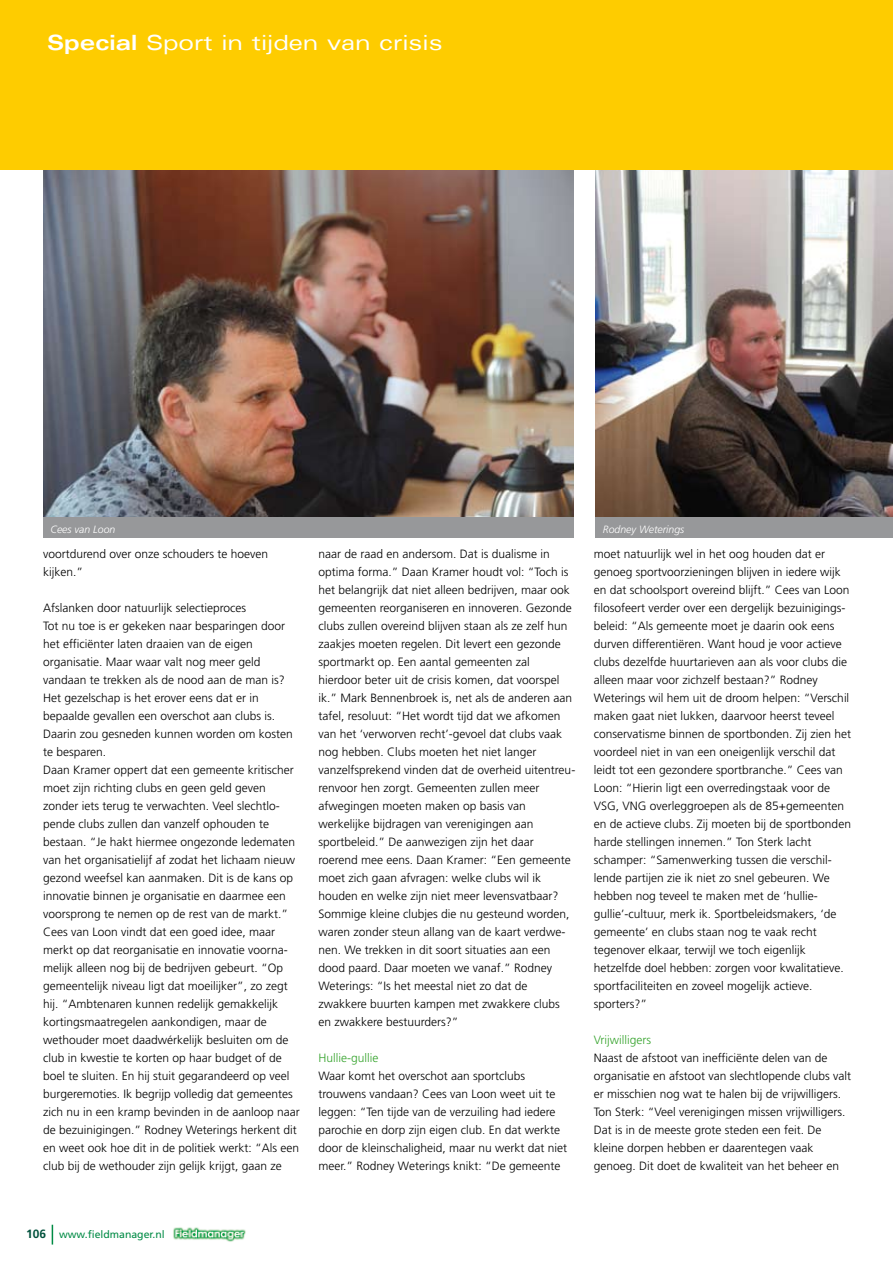
<style>
.page{position:relative;width:893px;height:1263px;background:#fff}
.page>*{position:absolute;margin:0;border:0;box-sizing:border-box;transform-origin:0 0}
.t1{font:expanded 21px "Univers";color:#fff}
.t2{font:300 12px/18px "Frutiger";color:#000}
.t3{font:300 12px "Frutiger";color:#35a32c}
.t4{font:italic 300 10.5px "Frutiger";color:#fff}
.t5{font:10.5px "Frutiger";color:#008b45}
.s1{font-weight:700}
.s2{font-weight:700;font-size:12px;color:#00513c}
</style>
<div class="page">
<svg style="left:52px;top:1225px;width:1px;height:19px"></svg>
<img style="left:173px;top:1227px;width:73px;height:15px">
<img style="left:43px;top:170px;width:531px;height:347px">
<div style="left:43px;top:517px;width:531px;height:21px;background:#97989a"></div>
<img style="left:595px;top:170px;width:298px;height:347px">
<div style="left:595px;top:517px;width:298px;height:21px;background:#97989a"></div>
<div style="left:0;top:0;width:893px;height:170px;background:#fecc00"></div>
<h1 class="t1" style="left:47px;top:31px;width:397px"><span class="s1">Special</span> Sport in tijden van crisis</h1>
<p class="t4" style="left:51px;top:523px;width:66px">Cees van Loon</p>
<p class="t4" style="left:603px;top:523px;width:83px">Rodney Weterings</p>
<p class="t2" style="left:43px;top:545px;width:227px">voortdurend over onze schouders te hoeven kijken.”</p>
<p class="t2" style="left:43px;top:599px;width:258px">Afslanken door natuurlijk selectieproces<br>Tot nu toe is er gekeken naar besparingen door het efficiënter laten draaien van de eigen organisatie. Maar waar valt nog meer geld vandaan te trekken als de nood aan de man is?<br>Het gezelschap is het erover eens dat er in bepaalde gevallen een overschot aan clubs is.<br>Daarin zou gesneden kunnen worden om kosten te besparen.<br>Daan Kramer oppert dat een gemeente kritischer moet zijn richting clubs en geen geld geven zonder iets terug te verwachten. Veel slechtlo&shy;pende clubs zullen dan vanzelf ophouden te bestaan. “Je hakt hiermee ongezonde ledematen van het organisatielijf af zodat het lichaam nieuw gezond weefsel kan aanmaken. Dit is de kans op innovatie binnen je organisatie en daarmee een voorsprong te nemen op de rest van de markt.” Cees van Loon vindt dat een goed idee, maar merkt op dat reorganisatie en innovatie voorna&shy;melijk alleen nog bij de bedrijven gebeurt. “Op gemeentelijk niveau ligt dat moeilijker”, zo zegt hij. “Ambtenaren kunnen redelijk gemakkelijk kortingsmaatregelen aankondigen, maar de wethouder moet daadwérkelijk besluiten om de club in kwestie te korten op haar budget of de boel te sluiten. En hij stuit gegarandeerd op veel burgeremoties. Ik begrijp volledig dat gemeentes zich nu in een kramp bevinden in de aanloop naar de bezuinigingen.” Rodney Weterings herkent dit en weet ook hoe dit in de politiek werkt: “Als een club bij de wethouder zijn gelijk krijgt, gaan ze</p>
<p class="t2" style="left:318px;top:545px;width:258px">naar de raad en andersom. Dat is dualisme in optima forma.” Daan Kramer houdt vol: “Toch is het belangrijk dat niet alleen bedrijven, maar ook gemeenten reorganiseren en innoveren. Gezonde clubs zullen overeind blijven staan als ze zelf hun zaakjes moeten regelen. Dit levert een gezonde sportmarkt op. Een aantal gemeenten zal hierdoor beter uit de crisis komen, dat voorspel ik.” Mark Bennenbroek is, net als de anderen aan tafel, resoluut: “Het wordt tijd dat we afkomen van het ‘verworven recht’-gevoel dat clubs vaak nog hebben. Clubs moeten het niet langer vanzelfsprekend vinden dat de overheid uitentreu&shy;renvoor hen zorgt. Gemeenten zullen meer afwegingen moeten maken op basis van werkelijke bijdragen van verenigingen aan sportbeleid.” De aanwezigen zijn het daar roerend mee eens. Daan Kramer: “Een gemeente moet zich gaan afvragen: welke clubs wil ik houden en welke zijn niet meer levensvatbaar?<br>Sommige kleine clubjes die nu gesteund worden, waren zonder steun allang van de kaart verdwe&shy;nen. We trekken in dit soort situaties aan een dood paard. Daar moeten we vanaf.” Rodney Weterings: “Is het meestal niet zo dat de zwakkere buurten kampen met zwakkere clubs en zwakkere bestuurders?”</p>
<p class="t3" style="left:318px;top:1051px;width:61px">Hullie-gullie</p>
<p class="t2" style="left:318px;top:1067px;width:250px">Waar komt het overschot aan sportclubs trouwens vandaan? Cees van Loon weet uit te leggen: “Ten tijde van de verzuiling had iedere parochie en dorp zijn eigen club. En dat werkte door de kleinschaligheid, maar nu werkt dat niet meer.” Rodney Weterings knikt: “De gemeente</p>
<p class="t2" style="left:594px;top:545px;width:259px">moet natuurlijk wel in het oog houden dat er genoeg sportvoorzieningen blijven in iedere wijk en dat schoolsport overeind blijft.” Cees van Loon filosofeert verder over een dergelijk bezuinigings&shy;beleid: “Als gemeente moet je daarin ook eens durven differentiëren. Want houd je voor actieve clubs dezelfde huurtarieven aan als voor clubs die alleen maar voor zichzelf bestaan?” Rodney Weterings wil hem uit de droom helpen: “Verschil maken gaat niet lukken, daarvoor heerst teveel conservatisme binnen de sportbonden. Zij zien het voordeel niet in van een oneigenlijk verschil dat leidt tot een gezondere sportbranche.” Cees van Loon: “Hierin ligt een overredingstaak voor de VSG, VNG overleggroepen als de 85+gemeenten en de actieve clubs. Zij moeten bij de sportbonden harde stellingen innemen.” Ton Sterk lacht schamper: “Samenwerking tussen die verschil&shy;lende partijen zie ik niet zo snel gebeuren. We hebben nog teveel te maken met de ‘hullie&shy;gullie’-cultuur, merk ik. Sportbeleidsmakers, ‘de gemeente’ en clubs staan nog te vaak recht tegenover elkaar, terwijl we toch eigenlijk hetzelfde doel hebben: zorgen voor kwalitatieve. sportfaciliteiten en zoveel mogelijk actieve. sporters?”</p>
<p class="t3" style="left:594px;top:1033px;width:59px">Vrijwilligers</p>
<p class="t2" style="left:594px;top:1049px;width:259px">Naast de afstoot van inefficiënte delen van de organisatie en afstoot van slechtlopende clubs valt er misschien nog wat te halen bij de vrijwilligers.<br>Ton Sterk: “Veel verenigingen missen vrijwilligers.<br>Dat is in de meeste grote steden een feit. De kleine dorpen hebben er daarentegen vaak genoeg. Dit doet de kwaliteit van het beheer en</p>
<p class="t5" style="left:26px;top:1228px;width:140px"><span class="s2">106</span> www.fieldmanager.nl</p>
</div>
